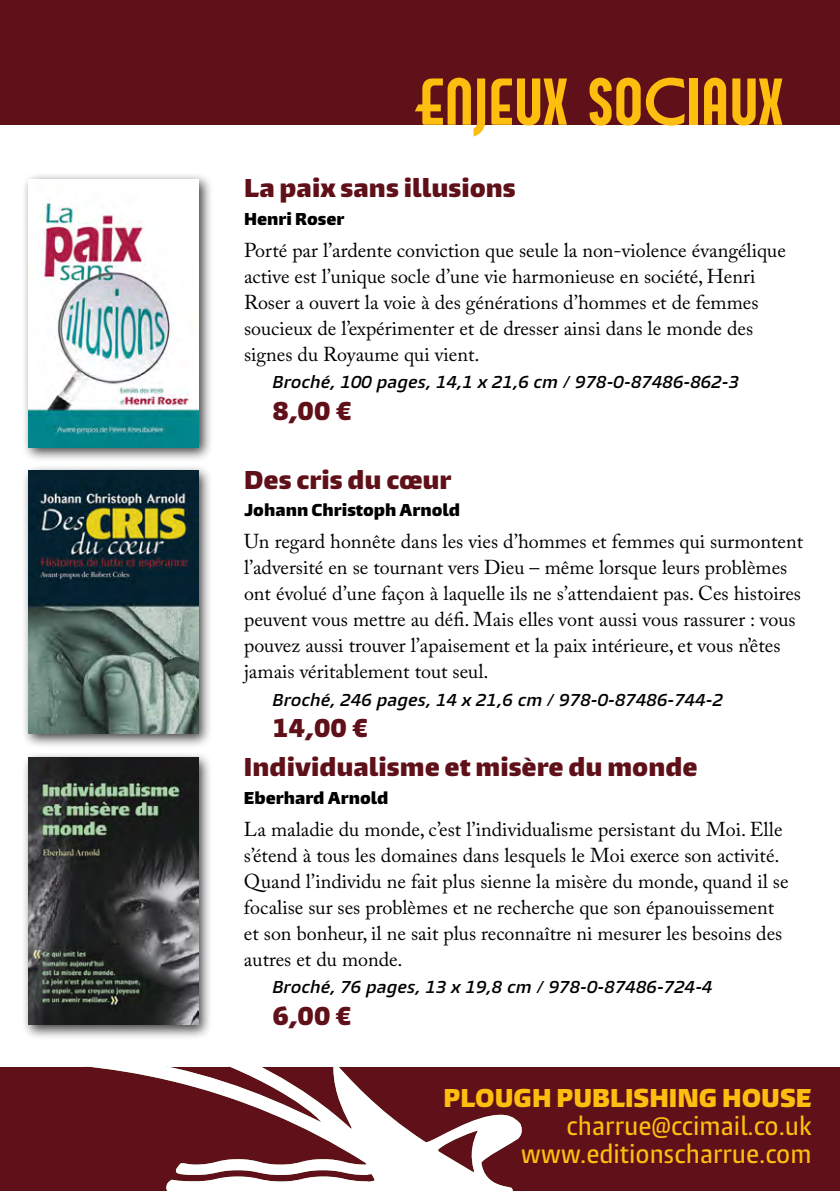
<style>
.page{position:relative;width:840px;height:1191px;background:#fff}
.page>*{position:absolute;margin:0;border:0;box-sizing:border-box;transform-origin:0 0}
.t1{font:62px "Tw Cen Poster MT Std";letter-spacing:-.02em;color:#febe10}
.t2{font:900 24px/38.8px "Burlingame Pro";color:#601019}
.t3{font:500 condensed 24px/28px "Burlingame Pro";color:#febe10;text-align:right}
.t4{font:900 24px "Burlingame Pro";color:#febe10}
.t5{font:20px/26px "Adobe Caslon Pro";color:#000}
.t6{font:italic 600 16px "Burlingame Pro";color:#000}
.t7{font:900 16px "Burlingame Pro";color:#000}
</style>
<div class="page">
<div style="left:0;top:1066px;width:839px;height:125px;background:#601019"></div>
<div style="left:0;top:0;width:839px;height:125px;background:#601019"></div>
<svg style="left:0;top:1066px;width:521px;height:125px"></svg>
<div style="left:22px;top:172px;width:191px;height:290px;background:#000;opacity:.75"></div>
<img style="left:28px;top:179px;width:170px;height:268px">
<div style="left:22px;top:751px;width:191px;height:289px;background:#000;opacity:.75"></div>
<img style="left:28px;top:758px;width:170px;height:267px">
<div style="left:22px;top:464px;width:191px;height:284px;background:#000;opacity:.75"></div>
<img style="left:28px;top:471px;width:170px;height:262px">
<h1 class="t1" style="left:417px;top:63px;width:367px">ENJEUX SOCIAUX</h1>
<p class="t2" style="left:244px;top:169px;width:273px">La paix sans illusions</p>
<p class="t7" style="left:244px;top:209px;width:102px">Henri Roser</p>
<p class="t5" style="left:244px;top:237px;width:543px">Porté par l’ardente conviction que seule la non-violence évangélique active est l’unique socle d’une vie harmonieuse en société, Henri Roser a ouvert la voie à des générations d’hommes et de femmes soucieux de l’expérimenter et de dresser ainsi dans le monde des signes du Royaume qui vient.</p>
<p class="t6" style="left:272px;top:372px;width:468px">Broché, 100 pages, 14,1 x 21,6 cm / 978-0-87486-862-3</p>
<p class="t2" style="left:272px;top:392px;width:81px">8,00 €</p>
<p class="t2" style="left:244px;top:460px;width:209px">Des cris du cœur</p>
<p class="t7" style="left:244px;top:500px;width:217px">Johann Christoph Arnold</p>
<p class="t5" style="left:244px;top:528px;width:560px">Un regard honnête dans les vies d’hommes et femmes qui surmontent l’adversité en se tournant vers Dieu – même lorsque leurs problèmes ont évolué d’une façon à laquelle ils ne s’attendaient pas. Ces histoires peuvent vous mettre au défi. Mais elles vont aussi vous rassurer : vous pouvez aussi trouver l’apaisement et la paix intérieure, et vous n’êtes jamais véritablement tout seul.</p>
<p class="t6" style="left:272px;top:689px;width:452px">Broché, 246 pages, 14 x 21,6 cm / 978-0-87486-744-2</p>
<p class="t2" style="left:244px;top:709px;width:455px;text-indent:28px">14,00 €<br>Individualisme et misère du monde</p>
<p class="t7" style="left:244px;top:787px;width:146px">Eberhard Arnold</p>
<p class="t5" style="left:244px;top:815px;width:545px">La maladie du monde, c’est l’individualisme persistant du Moi. Elle s’étend à tous les domaines dans lesquels le Moi exerce son activité.<br>Quand l’individu ne fait plus sienne la misère du monde, quand il se focalise sur ses problèmes et ne recherche que son épanouissement et son bonheur, il ne sait plus reconnaître ni mesurer les besoins des autres et du monde.</p>
<p class="t6" style="left:272px;top:977px;width:441px">Broché, 76 pages, 13 x 19,8 cm / 978-0-87486-724-4</p>
<p class="t2" style="left:272px;top:996px;width:81px">6,00 €</p>
<p class="t4" style="left:443px;top:1082px;width:369px">PLOUGH PUBLISHING HOUSE</p>
<p class="t3" style="left:521px;top:1112px;width:291px">charrue@ccimail.co.uk www.editionscharrue.com</p>
</div>
